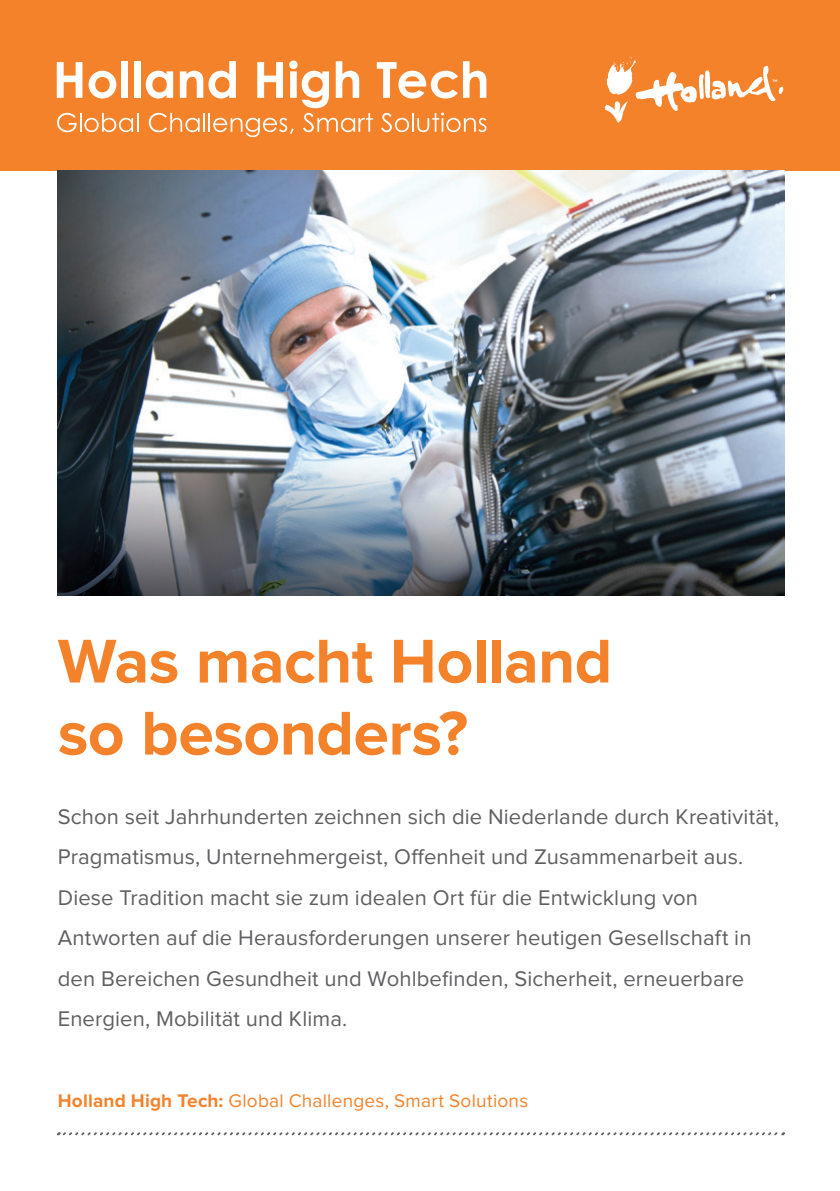
<style>
.page{position:relative;width:840px;height:1191px;background:#fff}
.page>*{position:absolute;margin:0;border:0;box-sizing:border-box;transform-origin:0 0}
.t1{font:700 64px/72px "Proxima Nova";letter-spacing:-.01em;color:#f4822b}
.t2{font:22px/40.6px "Proxima Nova";letter-spacing:.005em;color:#5f5f62}
.t3{font:19px "Proxima Nova";letter-spacing:.01em;color:#f4822b}
.s1{font-weight:700}
</style>
<div class="page">
<div style="left:0;top:0;width:839px;height:170px;background:#f4822b"></div>
<img style="left:58px;top:170px;width:725px;height:425px">
<svg style="left:58px;top:1132px;width:725px;height:3px"></svg>
<svg style="left:604px;top:57px;width:179px;height:66px"></svg>
<svg style="left:57px;top:62px;width:25px;height:36px"></svg>
<svg style="left:89px;top:71px;width:27px;height:27px"></svg>
<div style="left:121px;top:61px;width:7px;height:37px;background:#fff"></div>
<div style="left:134px;top:61px;width:6px;height:37px;background:#fff"></div>
<svg style="left:57px;top:113px;width:81px;height:19px"></svg>
<svg style="left:146px;top:60px;width:340px;height:77px"></svg>
<h1 class="t1" style="left:58px;top:628px;width:555px">Was macht Holland so besonders?</h1>
<p class="t2" style="left:58px;top:797px;width:722px">Schon seit Jahrhunderten zeichnen sich die Niederlande durch Kreativität, Pragmatismus, Unternehmergeist, Offenheit und Zusammenarbeit aus.<br>Diese Tradition macht sie zum idealen Ort für die Entwicklung von Antworten auf die Herausforderungen unserer heutigen Gesellschaft in den Bereichen Gesundheit und Wohlbefinden, Sicherheit, erneuerbare Energien, Mobilität und Klima.</p>
<p class="t3" style="left:58px;top:1092px;width:471px"><span class="s1">Holland High Tech:</span> Global Challenges, Smart Solutions</p>
</div>
